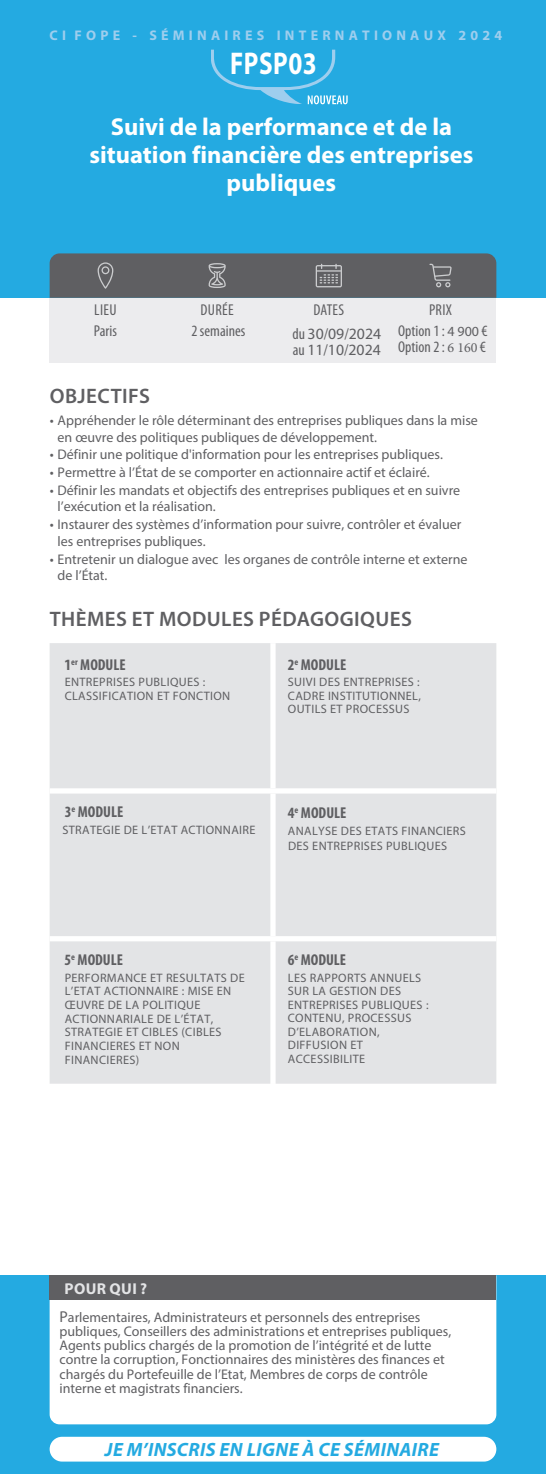
<style>
.page{position:relative;width:546px;height:1474px;background:#fff}
.page>*{position:absolute;margin:0;border:0;box-sizing:border-box;transform-origin:0 0}
.t1{font:700 31.5px "Myriad Pro";letter-spacing:.02em;color:#fff;scale:.8 1}
.t2{font:700 24.5px/28px "Myriad Pro";color:#fff;text-align:center}
.t3{font:600 21px "Myriad Pro";letter-spacing:.02em;color:#5f5f62}
.t4{font:italic 700 19.25px "Myriad Pro";letter-spacing:.02em;color:#24aae1}
.t5{font:condensed 15.75px/21.7px "Myriad Pro";color:#5f5f62;text-align:center}
.t6{font:700 condensed 15.75px "Myriad Pro";color:#5f5f62}
.t7{font:15.75px "Myriad Pro";color:#5f5f62}
.t8{font:700 15.75px "Myriad Pro";letter-spacing:.02em;color:#e3e4e6}
.t9{font:14px/14px "Myriad Pro";color:#5f5f62}
.t10{font:700 14px "Myriad Pro";letter-spacing:.3em;color:#9eceee}
.t11{font:12.25px/13.5px "Myriad Pro";letter-spacing:.03em;color:#5f5f62}
.s1{font-stretch:normal}
.s2{font-stretch:condensed}
.s3{font-stretch:normal;font-size:14px}
.s4{font-family:"Minion Pro";font-stretch:normal;font-size:14px}
.s5{font-weight:700;font-stretch:condensed}
.s6{font-size:15.75px}
</style>
<div class="page">
<div style="left:0;top:1275px;width:546px;height:198px;background:#24aae1"></div>
<div style="left:50px;top:298px;width:446px;height:64px;background:#ececee"></div>
<div style="left:50px;top:1300px;width:446px;height:124px;background:#fff"></div>
<div style="left:0;top:0;width:546px;height:298px;background:#24aae1"></div>
<svg style="left:50px;top:253px;width:446px;height:45px"></svg>
<div style="left:50px;top:1275px;width:446px;height:25px;background:#5f5f62"></div>
<div style="left:50px;top:643px;width:446px;height:440px;background:#e3e4e6"></div>
<div style="left:270px;top:643px;width:5px;height:145px;background:#fff"></div>
<div style="left:50px;top:788px;width:223px;height:5px;background:#fff"></div>
<div style="left:273px;top:788px;width:223px;height:5px;background:#fff"></div>
<div style="left:270px;top:793px;width:5px;height:143px;background:#fff"></div>
<div style="left:50px;top:936px;width:223px;height:5px;background:#fff"></div>
<div style="left:273px;top:936px;width:223px;height:5px;background:#fff"></div>
<div style="left:270px;top:941px;width:5px;height:142px;background:#fff"></div>
<svg style="left:211px;top:50px;width:136px;height:54px"></svg>
<div style="left:50px;top:1436px;width:446px;height:25px;background:#fff;border-radius:12px"></div>
<p class="t10" style="left:50px;top:26px;width:454px">CI FOPE - SÉMINAIRES INTERNATIONAUX 2024</p>
<h1 class="t1" style="left:230px;top:43px;width:110px">FPSP03</h1>
<h2 class="t2" style="left:89px;top:112px;width:385px">Suivi de la performance et de la situation financière des entreprises publiques</h2>
<p class="t5" style="left:191px;top:299px;width:55px">DURÉE<br>2 semaines</p>
<p class="t5" style="left:94px;top:299px;width:24px;text-align:left">LIEU<br>Paris</p>
<p class="t5" style="left:292px;top:297px;width:90px;line-height:24.3px;text-align:left;text-indent:21px">DATES<br>du <span class="s1">30</span>/<span class="s1">09</span>/<span class="s1">2024</span></p>
<p class="t7" style="left:293px;top:340px;width:89px"><span class="s2">au</span> 11<span class="s2">/</span>10<span class="s2">/</span>2024</p>
<p class="t5" style="left:398px;top:299px;width:91px">PRIX<br>Option 1 : <span class="s3">4 900</span> €</p>
<p class="t5" style="left:398px;top:336px;width:89px">Option 2 : <span class="s4">6 160</span> €</p>
<h3 class="t3" style="left:50px;top:384px;width:102px">OBJECTIFS</h3>
<p class="t9" style="left:58px;top:412px;width:422px;line-height:16.8px;text-indent:-8px"><span class="s5">•</span> Appréhender le rôle déterminant des entreprises publiques dans la mise en œuvre des politiques publiques de développement.</p>
<p class="t9" style="left:50px;top:447px;width:394px"><span class="s5">•</span> Définir une politique d'information pour les entreprises publiques.</p>
<p class="t9" style="left:50px;top:465px;width:381px"><span class="s5">•</span> Permettre à l’État de se comporter en actionnaire actif et éclairé.</p>
<p class="t9" style="left:58px;top:481px;width:404px;line-height:16.8px;text-indent:-8px"><span class="s5">•</span> Définir les mandats et objectifs des entreprises publiques et en suivre l’exécution et la réalisation.</p>
<p class="t9" style="left:58px;top:516px;width:405px;line-height:16.8px;text-indent:-8px"><span class="s5">•</span> Instaurer des systèmes d’information pour suivre, contrôler et évaluer les entreprises publiques.</p>
<p class="t9" style="left:58px;top:550px;width:411px;line-height:16.8px;text-indent:-8px"><span class="s5">•</span> Entretenir un dialogue avec les organes de contrôle interne et externe de l’État.</p>
<h3 class="t3" style="left:50px;top:607px;width:363px">THÈMES ET MODULES PÉDAGOGIQUES</h3>
<p class="t6" style="left:64px;top:654px;width:63px">1<sup>er</sup> MODULE</p>
<p class="t11" style="left:65px;top:675px;width:167px">ENTREPRISES PUBLIQUES :<br>CLASSIFICATION ET FONCTION</p>
<p class="t6" style="left:288px;top:654px;width:60px">2<sup>e</sup> MODULE</p>
<p class="t11" style="left:288px;top:675px;width:134px;text-align:justify">SUIVI DES ENTREPRISES :<br>CADRE INSTITUTIONNEL, OUTILS ET PROCESSUS</p>
<p class="t6" style="left:65px;top:802px;width:60px">3<sup>e</sup> MODULE</p>
<p class="t11" style="left:62px;top:822px;width:194px">STRATEGIE DE L’ETAT ACTIONNAIRE</p>
<p class="t6" style="left:288px;top:802px;width:60px">4<sup>e</sup> MODULE</p>
<p class="t11" style="left:288px;top:822px;width:179px;line-height:15.4px">ANALYSE DES ETATS FINANCIERS<br>DES ENTREPRISES PUBLIQUES</p>
<p class="t6" style="left:65px;top:950px;width:60px">5<sup>e</sup> MODULE</p>
<p class="t11" style="left:65px;top:970px;width:181px">PERFORMANCE ET RESULTATS DE<br>L’ETAT ACTIONNAIRE : MISE EN<br>ŒUVRE DE LA POLITIQUE<br>ACTIONNARIALE DE L’ÉTAT,<br>STRATEGIE ET CIBLES (CIBLES<br>FINANCIERES ET NON<br>FINANCIERES)</p>
<p class="t6" style="left:288px;top:950px;width:60px">6<sup>e</sup> MODULE</p>
<p class="t11" style="left:288px;top:970px;width:142px">LES RAPPORTS ANNUELS<br>SUR LA GESTION DES<br>ENTREPRISES PUBLIQUES :<br>CONTENU, PROCESSUS<br>D’ELABORATION,<br>DIFFUSION ET<br>ACCESSIBILITE</p>
<p class="t8" style="left:65px;top:1278px;width:84px">POUR QUI ?</p>
<p class="t9" style="left:60px;top:1310px;width:393px"><span class="s6">P</span>arlementaires, Administrateurs et personnels des entreprises publiques, Conseillers des administrations et entreprises publiques, Agents publics chargés de la promotion de l’intégrité et de lutte contre la corruption, Fonctionnaires des ministères des finances et chargés du Portefeuille de l’Etat, Membres de corps de contrôle interne et magistrats financiers.</p>
<h3 class="t4" style="left:105px;top:1437px;width:335px">JE M’INSCRIS EN LIGNE À CE SÉMINAIRE</h3>
</div>
